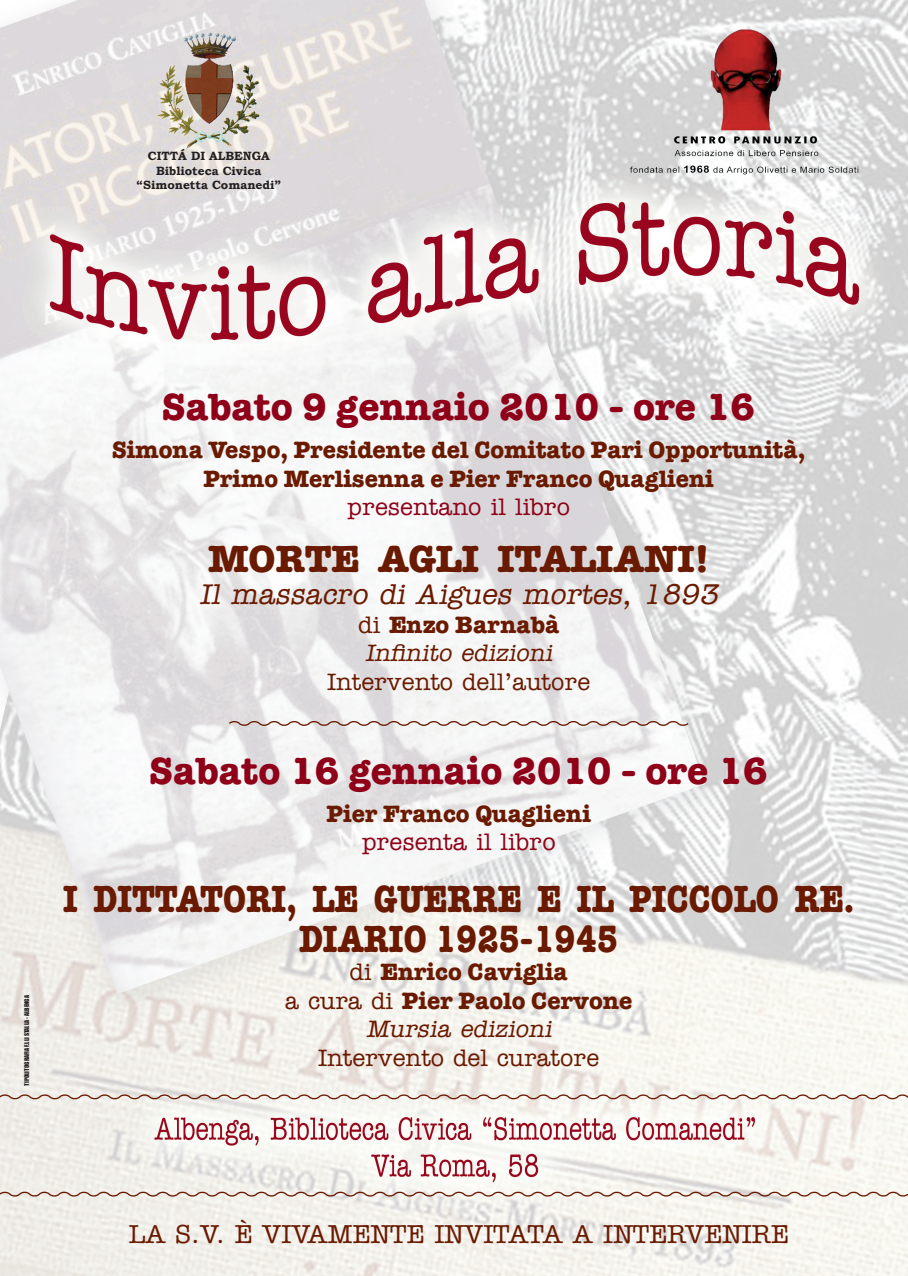
<style>
.page{position:relative;width:908px;height:1276px;background:#fff}
.page>*{position:absolute;margin:0;border:0;box-sizing:border-box;transform-origin:0 0}
.t1{font:700 38px "American Typewriter";color:#8f0119}
.t2{font:700 38px/40px "American Typewriter";color:#6a1a00;text-align:center;scale:.85 1}
.t3{font:700 38px "American Typewriter";color:#6a1a00}
.t4{font:italic 500 28.5px "American Typewriter";color:#6a1a00}
.t5{font:500 26px "American Typewriter";color:#6a1a00}
.t6{font:700 23.8px/28.5px "American Typewriter";color:#6a1a00;text-align:center}
.t7{font:500 23.8px "American Typewriter";color:#6a1a00}
.t8{font:500 23.8px "American Typewriter";color:#8f0119}
.t9{font:italic 500 23.8px/28.5px "American Typewriter";color:#6a1a00}
.t10{font:700 12px/14.4px "Bookman Old Style";color:#231f20;text-align:center}
.t11{font:6px "Impact";color:#231f20}
.s1{font-style:normal}
.s2{font-weight:700;font-style:normal}
.s3{font-weight:500}
.s4{font-weight:500;font-style:italic}
</style>
<div class="page">
<img style="left:0;top:0;width:907px;height:1276px">
<svg style="left:0;top:1092px;width:907px;height:9px"></svg>
<svg style="left:0;top:1189px;width:907px;height:9px"></svg>
<svg style="left:227px;top:719px;width:462px;height:9px"></svg>
<p class="t10" style="left:137px;top:149px;width:146px">CITTÁ DI ALBENGA<br>Biblioteca Civica “Simonetta Comanedi”</p>
<p class="t11" style="left:23px;top:1085px;width:92px;rotate:-90deg">TIPOLITOGRAFIA F.LLI STALLA - ALBENGA</p>
<h1 class="t1" style="left:162px;top:383px;width:594px">Sabato 9 gennaio 2010 - ore 16</h1>
<p class="t6" style="left:112px;top:435px;width:694px">Simona Vespo, Presidente del Comitato Pari Opportunità,<br>Primo Merlisenna e Pier Franco Quaglieni</p>
<p class="t8" style="left:347px;top:493px;width:224px">presentano il libro</p>
<h1 class="t3" style="left:208px;top:535px;width:502px">MORTE AGLI ITALIANI!</h1>
<p class="t4" style="left:199px;top:578px;width:525px">Il massacro di Aigues mortes, 1893</p>
<p class="t9" style="left:358px;top:610px;width:202px"><span class="s1">di</span> <span class="s2">Enzo Barnabà<br></span>Infinito edizioni</p>
<p class="t7" style="left:327px;top:668px;width:264px">Intervento dell’autore</p>
<h1 class="t1" style="left:149px;top:747px;width:619px">Sabato 16 gennaio 2010 - ore 16</h1>
<p class="t6" style="left:326px;top:799px;width:266px">Pier Franco Quaglieni</p>
<p class="t8" style="left:361px;top:828px;width:195px">presenta il libro</p>
<h1 class="t2" style="left:63px;top:878px;width:931px">I DITTATORI, LE GUERRE E IL PICCOLO RE.<br>DIARIO 1925-1945</h1>
<p class="t6" style="left:285px;top:957px;width:349px"><span class="s3">di</span> Enrico Caviglia<br><span class="s3">a cura di</span> Pier Paolo Cervone<br><span class="s4">Mursia edizioni</span></p>
<p class="t7" style="left:318px;top:1044px;width:282px">Intervento del curatore</p>
<p class="t5" style="left:129px;top:1219px;width:661px">LA S.V. È VIVAMENTE INVITATA A INTERVENIRE</p>
</div>
